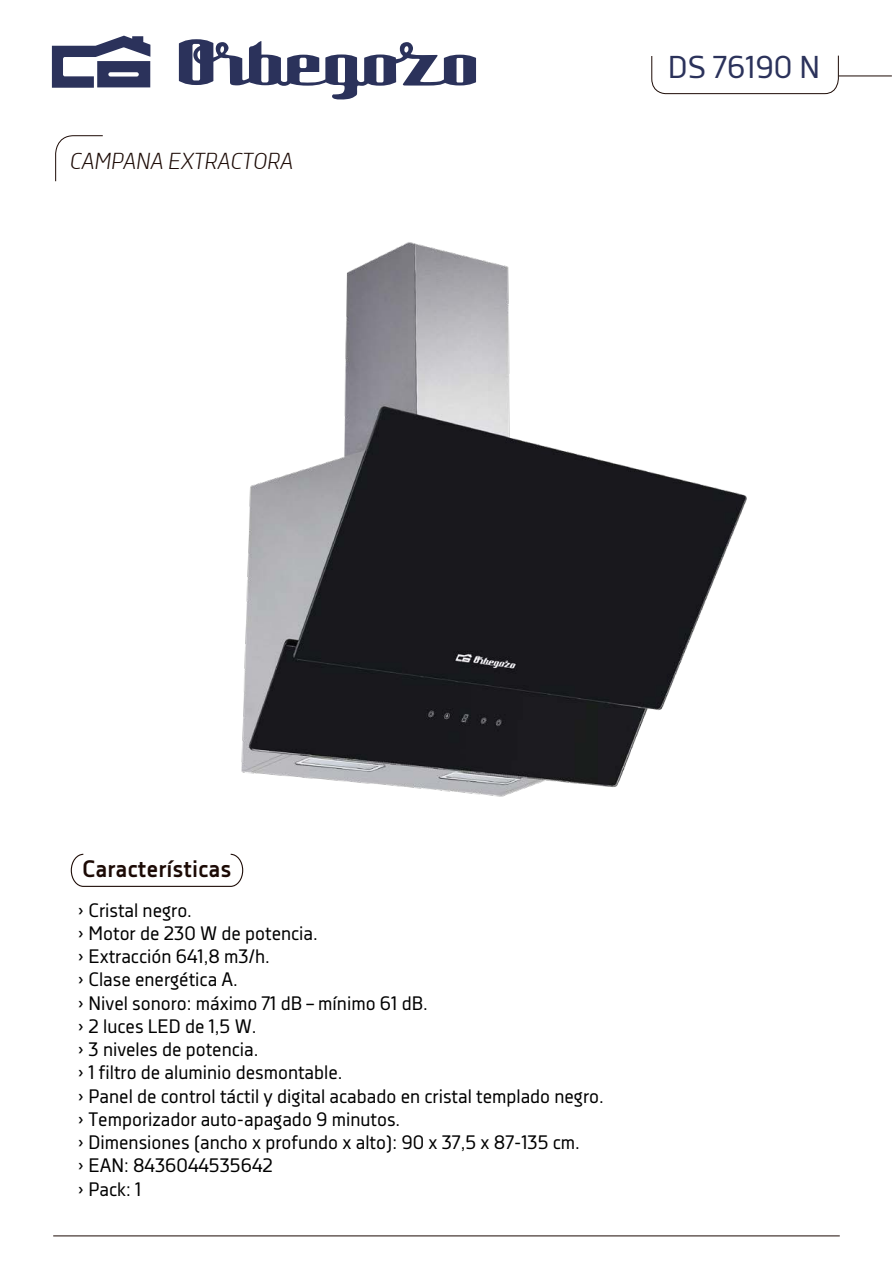
<style>
.page{position:relative;width:893px;height:1263px;background:#fff}
.page>*{position:absolute;margin:0;border:0;box-sizing:border-box;transform-origin:0 0}
.t1{font:31.5px "Decima Nova";color:#2b325b}
.t2{font:700 23.7px "Decima Nova";color:#1c0a05}
.t3{font:italic 300 22.5px "Decima Nova";color:#1c0a05}
.t4{font:19.35px/23.2px "Decima Nova";color:#000}
</style>
<div class="page">
<hr style="left:53px;top:1235px;width:787px;height:1px;background:#1c0a05">
<hr style="left:839px;top:76px;width:53px;height:1px;background:#1c0a05">
<svg style="left:651px;top:55px;width:188px;height:39px"></svg>
<svg style="left:55px;top:135px;width:48px;height:47px"></svg>
<svg style="left:52px;top:36px;width:98px;height:52px"></svg>
<svg style="left:179px;top:39px;width:297px;height:36px"></svg>
<svg style="left:71px;top:854px;width:55px;height:33px"></svg>
<img style="left:126px;top:75px;width:700px;height:812px">
<p class="t3" style="left:70px;top:148px;width:225px">CAMPANA EXTRACTORA</p>
<h1 class="t1" style="left:668px;top:49px;width:153px">DS 76190 N</h1>
<p class="t2" style="left:82px;top:856px;width:151px">Características</p>
<p class="t4" style="left:78px;top:898px;width:528px">› Cristal negro.<br>› Motor de 230 W de potencia.<br>› Extracción 641,8 m3/h.<br>› Clase energética A.<br>› Nivel sonoro: máximo 71 dB – mínimo 61 dB.<br>› 2 luces LED de 1,5 W.<br>› 3 niveles de potencia.<br>› 1 filtro de aluminio desmontable.<br>› Panel de control táctil y digital acabado en cristal templado negro. › Temporizador auto-apagado 9 minutos.<br>› Dimensiones (ancho x profundo x alto): 90 x 37,5 x 87-135 cm.<br>› EAN: 8436044535642<br>› Pack: 1</p>
</div>
